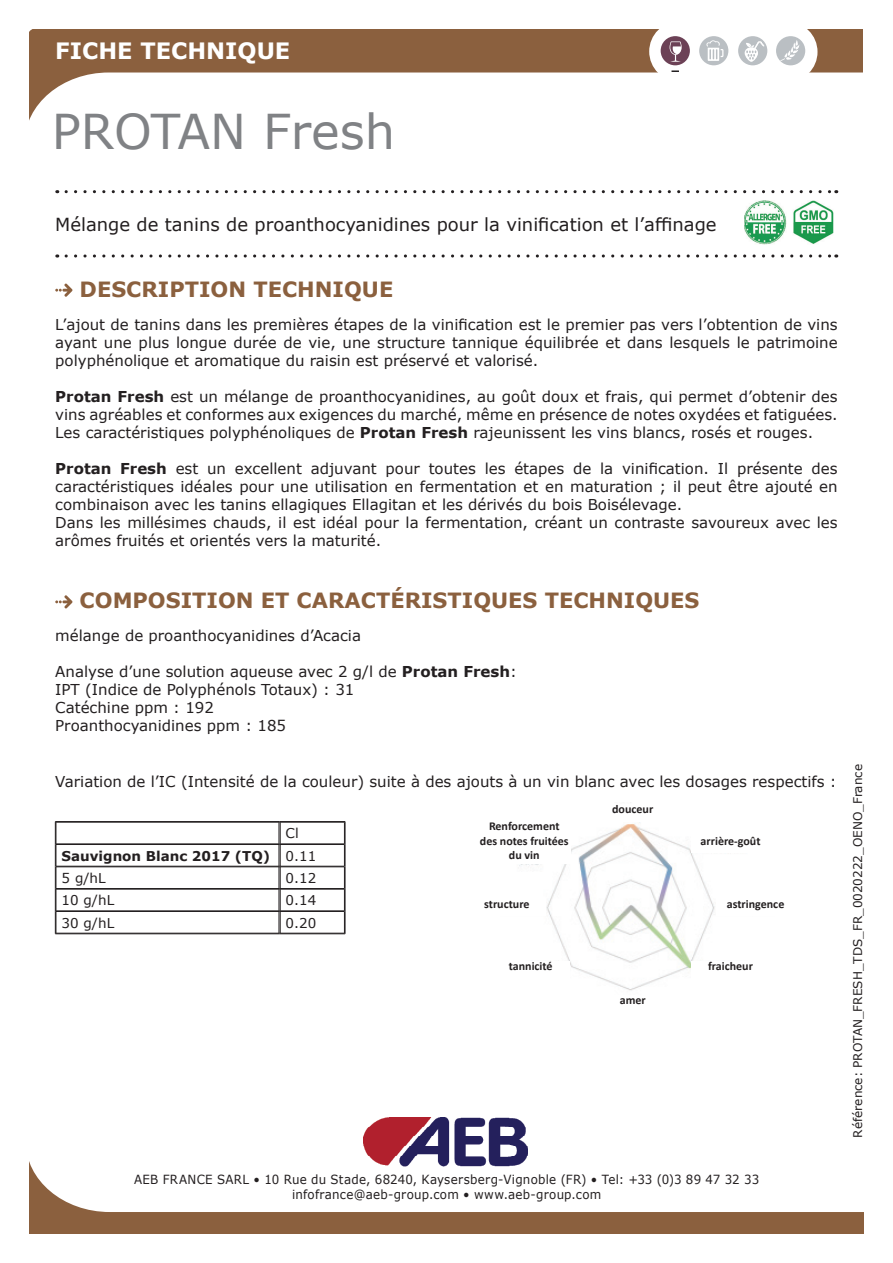
<style>
.page{position:relative;width:893px;height:1263px;background:#fff}
.page>*{position:absolute;margin:0;border:0;box-sizing:border-box;transform-origin:0 0}
.t1{font:48px "Verdana";color:#808285}
.t2{font:700 22.5px "Verdana";color:#fff}
.t3{font:700 21px "Verdana";color:#8b603e}
.t4{font:18px "Verdana";color:#231f20}
.t5{font:15px/18px "Verdana";color:#231f20;text-align:justify}
.t6{font:700 13.5px/22.4px "Verdana";color:#231f20}
.t7{font:13.5px "Verdana";color:#231f20}
.t8{font:12.6px/15.1px "Verdana";letter-spacing:.02em;color:#231f20;text-align:center;scale:.94 1}
.t9{font:700 12px/14.4px "Calibri";color:#231f20;text-align:center}
.t10{font:12px "Verdana";color:#231f20}
.s1{font-weight:700}
.s2{font-weight:400}
</style>
<div class="page">
<svg style="left:30px;top:1164px;width:834px;height:69px"></svg>
<svg style="left:66px;top:190px;width:771px;height:3px"></svg>
<svg style="left:66px;top:254px;width:771px;height:4px"></svg>
<svg style="left:29px;top:30px;width:834px;height:91px"></svg>
<svg style="left:649px;top:21px;width:167px;height:61px"></svg>
<div style="left:650px;top:22px;width:167px;height:60px;background:#fff;border-radius:30px"></div>
<svg style="left:671px;top:70px;width:8px;height:2px"></svg>
<div style="left:776px;top:36px;width:29px;height:29px;background:#babfc3;border-radius:50%"></div>
<svg style="left:780px;top:40px;width:20px;height:21px"></svg>
<div style="left:738px;top:36px;width:29px;height:29px;background:#babfc3;border-radius:50%"></div>
<div style="left:661px;top:36px;width:29px;height:29px;background:#6c4156;border-radius:50%"></div>
<div style="left:699px;top:36px;width:29px;height:29px;background:#babfc3;border-radius:50%"></div>
<svg style="left:706px;top:40px;width:17px;height:21px"></svg>
<svg style="left:670px;top:41px;width:12px;height:21px"></svg>
<svg style="left:745px;top:41px;width:20px;height:21px"></svg>
<img style="left:363px;top:1117px;width:165px;height:49px">
<svg style="left:55px;top:284px;width:17px;height:13px"></svg>
<svg style="left:55px;top:595px;width:17px;height:13px"></svg>
<svg style="left:279px;top:823px;width:2px;height:110px"></svg>
<hr style="left:55px;top:821px;width:225px;height:1px;background:#231f20">
<hr style="left:56px;top:822px;width:224px;height:1px;background:#231f20">
<hr style="left:280px;top:821px;width:65px;height:1px;background:#231f20">
<hr style="left:280px;top:822px;width:64px;height:1px;background:#231f20">
<hr style="left:56px;top:844px;width:224px;height:1px;background:#231f20">
<hr style="left:280px;top:844px;width:64px;height:1px;background:#231f20">
<hr style="left:56px;top:866px;width:224px;height:1px;background:#231f20">
<hr style="left:280px;top:866px;width:64px;height:1px;background:#231f20">
<hr style="left:56px;top:888px;width:224px;height:1px;background:#231f20">
<hr style="left:56px;top:889px;width:224px;height:1px;background:#231f20">
<hr style="left:280px;top:888px;width:64px;height:1px;background:#231f20">
<hr style="left:280px;top:889px;width:64px;height:1px;background:#231f20">
<hr style="left:56px;top:910px;width:224px;height:1px;background:#231f20">
<hr style="left:56px;top:911px;width:224px;height:1px;background:#231f20">
<svg style="left:55px;top:822px;width:2px;height:111px"></svg>
<hr style="left:280px;top:910px;width:64px;height:1px;background:#231f20">
<hr style="left:280px;top:911px;width:64px;height:1px;background:#231f20">
<svg style="left:344px;top:822px;width:2px;height:112px"></svg>
<hr style="left:55px;top:933px;width:225px;height:1px;background:#231f20">
<hr style="left:280px;top:933px;width:65px;height:1px;background:#231f20">
<img style="left:519px;top:822px;width:196px;height:169px">
<img style="left:744px;top:201px;width:90px;height:44px">
<div style="left:691px;top:836px;width:79px;height:17px;background:#fff"></div>
<div style="left:691px;top:961px;width:79px;height:17px;background:#fff"></div>
<div style="left:492px;top:961px;width:78px;height:17px;background:#fff"></div>
<div style="left:468px;top:898px;width:78px;height:17px;background:#fff"></div>
<div style="left:478px;top:821px;width:93px;height:43px;background:#fff"></div>
<h2 class="t2" style="left:55px;top:35px;width:237px">FICHE TECHNIQUE</h2>
<h1 class="t1" style="left:52px;top:99px;width:345px">PROTAN Fresh</h1>
<p class="t4" style="left:55px;top:212px;width:663px">Mélange de tanins de proanthocyanidines pour la vinification et l’affinage</p>
<h3 class="t3" style="left:80px;top:274px;width:315px">DESCRIPTION TECHNIQUE</h3>
<p class="t5" style="left:55px;top:315px;width:784px">L’ajout de tanins dans les premières étapes de la vinification est le premier pas vers l’obtention de vins ayant une plus longue durée de vie, une structure tannique équilibrée et dans lesquels le patrimoine polyphénolique et aromatique du raisin est préservé et valorisé.</p>
<p class="t5" style="left:55px;top:387px;width:784px"><span class="s1">Protan Fresh</span> est un mélange de proanthocyanidines, au goût doux et frais, qui permet d’obtenir des vins agréables et conformes aux exigences du marché, même en présence de notes oxydées et fatiguées.<br>Les caractéristiques polyphénoliques de <span class="s1">Protan Fresh</span> rajeunissent les vins blancs, rosés et rouges.</p>
<p class="t5" style="left:55px;top:459px;width:784px;text-align:left"><span class="s1">Protan Fresh</span> est un excellent adjuvant pour toutes les étapes de la vinification. Il présente des caractéristiques idéales pour une utilisation en fermentation et en maturation ; il peut être ajouté en combinaison avec les tanins ellagiques Ellagitan et les dérivés du bois Boisélevage.<br>Dans les millésimes chauds, il est idéal pour la fermentation, créant un contraste savoureux avec les arômes fruités et orientés vers la maturité.</p>
<h3 class="t3" style="left:80px;top:586px;width:621px">COMPOSITION ET CARACTÉRISTIQUES TECHNIQUES</h3>
<p class="t5" style="left:55px;top:627px;width:307px">mélange de proanthocyanidines d’Acacia</p>
<p class="t5" style="left:55px;top:663px;width:463px;text-align:left">Analyse d’une solution aqueuse avec 2 g/l de <span class="s1">Protan Fresh</span>:<br>IPT (Indice de Polyphénols Totaux) : 31<br>Catéchine ppm : 192<br>Proanthocyanidines ppm : 185</p>
<p class="t5" style="left:55px;top:772px;width:783px">Variation de l’IC (Intensité de la couleur) suite à des ajouts à un vin blanc avec les dosages respectifs :</p>
<p class="t6" style="left:62px;top:822px;width:256px;text-indent:224px"><span class="s2">Cl<br></span>Sauvignon Blanc 2017 (TQ) <span class="s2">0.11<br>5 g/hL</span></p>
<p class="t9" style="left:612px;top:802px;width:43px">douceur</p>
<p class="t9" style="left:480px;top:819px;width:90px">Renforcement des notes fruitées du vin</p>
<p class="t9" style="left:701px;top:833px;width:61px">arrière-goût</p>
<p class="t7" style="left:286px;top:869px;width:32px">0.12</p>
<p class="t7" style="left:62px;top:891px;width:54px">10 g/hL</p>
<p class="t7" style="left:286px;top:891px;width:32px">0.14</p>
<p class="t7" style="left:62px;top:913px;width:54px">30 g/hL</p>
<p class="t7" style="left:286px;top:913px;width:32px">0.20</p>
<p class="t9" style="left:484px;top:896px;width:47px">structure</p>
<p class="t9" style="left:509px;top:959px;width:45px">tannicité</p>
<p class="t9" style="left:620px;top:993px;width:27px">amer</p>
<p class="t9" style="left:727px;top:896px;width:59px">astringence</p>
<p class="t9" style="left:708px;top:959px;width:46px">fraicheur</p>
<p class="t8" style="left:134px;top:1171px;width:667px">AEB FRANCE SARL • 10 Rue du Stade, 68240, Kaysersberg-Vignoble (FR) • Tel: +33 (0)3 89 47 32 33 infofrance@aeb-group.com • www.aeb-group.com</p>
<p class="t10" style="left:850px;top:1137px;width:375px;rotate:-90deg">Référence: PROTAN_FRESH_TDS_FR_0020222_OENO_France</p>
</div>
